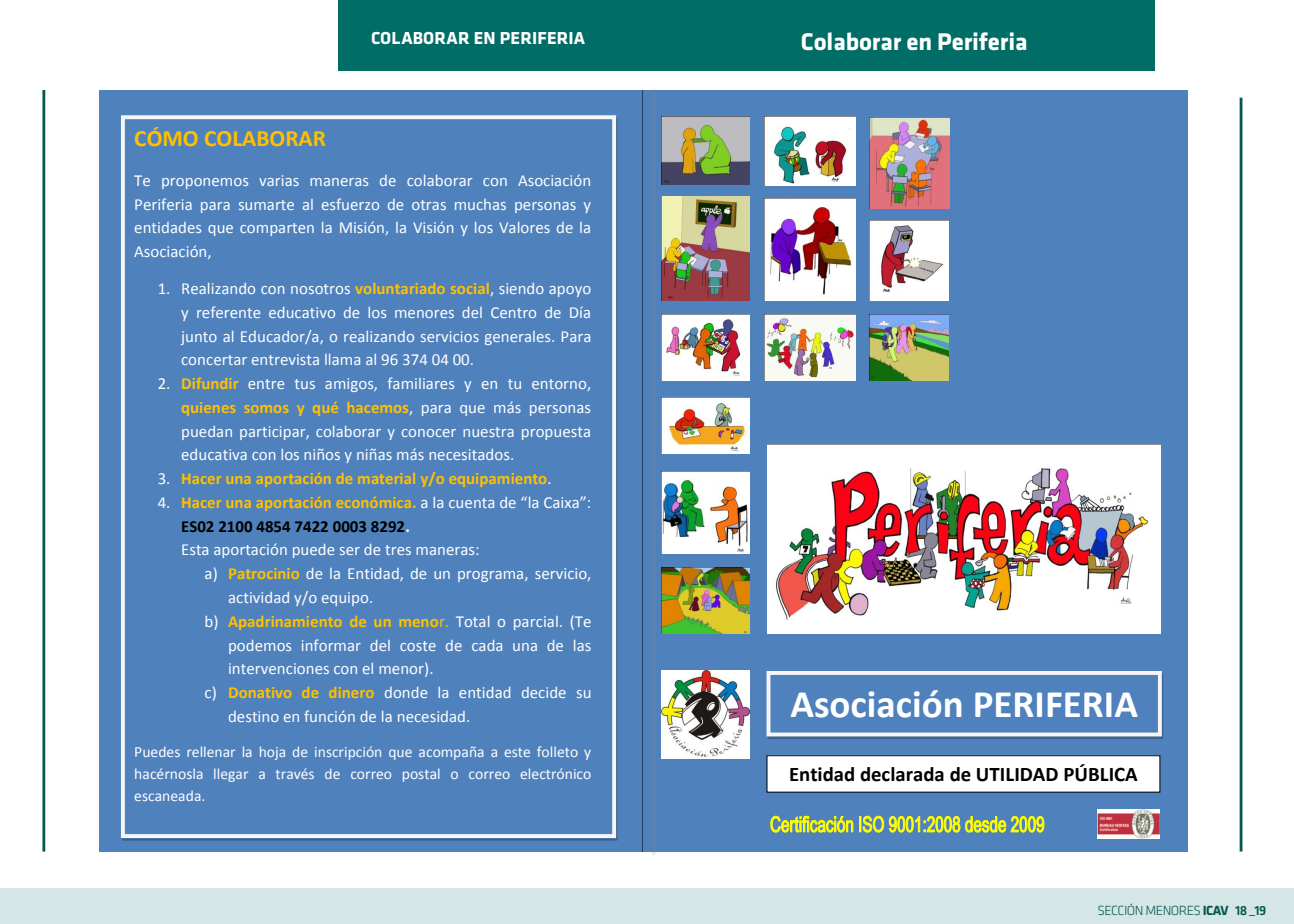
<style>
.page{position:relative;width:1294px;height:924px;background:#fff}
.page>*{position:absolute;margin:0;border:0;box-sizing:border-box;transform-origin:0 0}
.t1{font:700 39.1px "Calibri";color:#fff}
.t2{font:700 25px "Klavika";letter-spacing:-.005em;color:#fff}
.t3{font:700 23.4px "Calibri";color:#ffc000}
.t4{font:700 20.8px "Calibri";color:#000}
.t5{font:700 18px "Klavika";letter-spacing:.01em;color:#fff}
.t6{font:16.9px/23.7px "Calibri";color:#fff;text-align:justify}
.t7{font:700 16.9px "Calibri";color:#ffc000}
.t8{font:15.6px/22px "Calibri";color:#fff;text-align:justify}
.t9{font:300 13.8px "Klavika";letter-spacing:-.04em;color:#085850}
.s1{font-weight:700;color:#ffc000}
.s2{font-weight:400;color:#fff}
.s3{font-weight:700;color:#000}
.s4{font-weight:700}
.s5{font-weight:400}
.s6{font-weight:500}
</style>
<div class="page">
<div style="left:338px;top:0;width:817px;height:71px;background:#006d67"></div>
<div style="left:0;top:888px;width:1294px;height:36px;background:#d4e6e5"></div>
<div style="left:99px;top:90px;width:1088px;height:762px;background:#4f81bd"></div>
<img style="left:767px;top:445px;width:394px;height:188px">
<img style="left:661px;top:671px;width:89px;height:87px">
<div style="left:123px;top:117px;width:491px;height:719px;background:#4f81bd"></div>
<div style="left:121px;top:115px;width:495px;height:723px;border:4px solid #f6f6f6"></div>
<svg style="left:768px;top:674px;width:395px;height:65px"></svg>
<div style="left:768px;top:673px;width:392px;height:62px;background:#4f81bd"></div>
<div style="left:767px;top:671px;width:395px;height:65px;border:4px solid #f6f6f6"></div>
<div style="left:767px;top:756px;width:393px;height:36px;background:#fff"></div>
<div style="left:767px;top:755px;width:393px;height:38px;border:1px solid #000"></div>
<img style="left:661px;top:472px;width:89px;height:81px">
<img style="left:661px;top:116px;width:89px;height:69px">
<img style="left:764px;top:116px;width:92px;height:70px">
<img style="left:661px;top:315px;width:89px;height:66px">
<img style="left:661px;top:398px;width:89px;height:56px">
<img style="left:661px;top:197px;width:89px;height:104px">
<img style="left:764px;top:315px;width:92px;height:66px">
<img style="left:661px;top:567px;width:89px;height:67px">
<img style="left:870px;top:221px;width:78px;height:80px">
<img style="left:870px;top:118px;width:79px;height:91px">
<img style="left:764px;top:198px;width:91px;height:103px">
<img style="left:870px;top:315px;width:79px;height:66px">
<img style="left:1098px;top:810px;width:61px;height:29px">
<svg style="left:770px;top:815px;width:275px;height:18px"></svg>
<hr style="left:42px;top:90px;width:3px;height:762px;background:#085850">
<hr style="left:1240px;top:98px;width:2px;height:754px;background:#085850">
<div style="left:650px;top:88px;width:7px;height:768px;background:#5881b2"></div>
<div style="left:632px;top:83px;width:19px;height:770px;background:#000;opacity:.62"></div>
<p class="t5" style="left:371px;top:29px;width:216px">COLABORAR EN PERIFERIA</p>
<h3 class="t3" style="left:134px;top:122px;width:193px">CÓMO COLABORAR</h3>
<p class="t6" style="left:134px;top:168px;width:459px">Te proponemos varias maneras de colaborar con Asociación Periferia para sumarte al esfuerzo de otras muchas personas y entidades que comparten la Misión, la Visión y los Valores de la Asociación,</p>
<p class="t6" style="left:181px;top:276px;width:412px;text-indent:-23px">1. Realizando con nosotros <span class="s1">voluntariado social</span>, siendo apoyo y referente educativo de los menores del Centro de Día junto al Educador/a, o realizando servicios generales. Para concertar entrevista llama al 96 374 04 00.</p>
<p class="t6" style="left:181px;top:371px;width:412px;text-indent:-23px">2. <span class="s1">Difundir</span> entre tus amigos, familiares y en tu entorno, <span class="s1">quienes somos y qué hacemos</span>, para que más personas puedan participar, colaborar y conocer nuestra propuesta educativa con los niños y niñas más necesitados.</p>
<p class="t7" style="left:158px;top:467px;width:396px"><span class="s2">3.</span> Hacer una aportación de material y/o equipamiento<span class="s2">.</span></p>
<p class="t6" style="left:181px;top:490px;width:412px;text-align:left;text-indent:-23px">4. <span class="s1">Hacer una aportación económica.</span> a la cuenta de “la Caixa”:<br><span class="s3">ES02 2100 4854 7422 0003 8292</span><span class="s4">.<br></span>Esta aportación puede ser de tres maneras:</p>
<p class="t6" style="left:205px;top:561px;width:388px">a) <span class="s1">Patrocinio</span> de la Entidad, de un programa, servicio,</p>
<p class="t6" style="left:228px;top:585px;width:147px">actividad y/o equipo.</p>
<p class="t7" style="left:205px;top:609px;width:389px"><span class="s2">b)</span> Apadrinamiento de un meno<span class="s5">r.</span> <span class="s2">Total o parcial. (Te</span></p>
<p class="t6" style="left:228px;top:633px;width:365px">podemos informar del coste de cada una de las</p>
<p class="t6" style="left:228px;top:656px;width:207px">intervenciones con el menor).</p>
<p class="t6" style="left:205px;top:680px;width:388px">c) <span class="s1">Donativo de dinero</span> donde la entidad decide su</p>
<p class="t6" style="left:228px;top:704px;width:244px">destino en función de la necesidad.</p>
<p class="t8" style="left:134px;top:741px;width:459px">Puedes rellenar la hoja de inscripción que acompaña a este folleto y hacérnosla llegar a través de correo postal o correo electrónico escaneada.</p>
<h2 class="t2" style="left:801px;top:28px;width:228px">Colaborar en Periferia</h2>
<h1 class="t1" style="left:790px;top:676px;width:349px">Asociación PERIFERIA</h1>
<p class="t4" style="left:789px;top:759px;width:350px">Entidad declarada de UTILIDAD PÚBLICA</p>
<p class="t9" style="left:1098px;top:903px;width:170px">SECCIÓN MENORES <span class="s4">ICAV</span> <span class="s6">18 _19</span></p>
</div>
